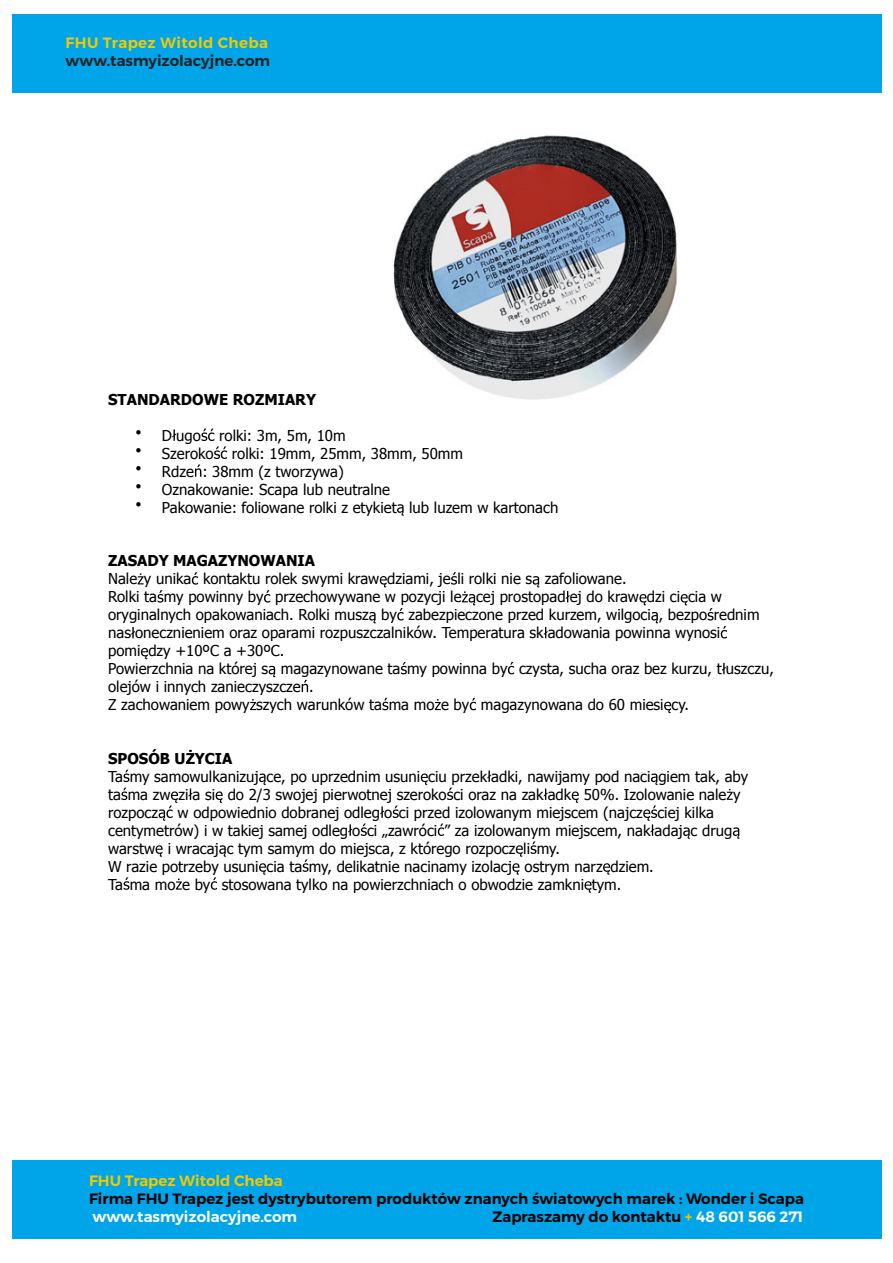
<style>
.page{position:relative;width:893px;height:1263px;background:#fff}
.page>*{position:absolute;margin:0;border:0;box-sizing:border-box;transform-origin:0 0}
.t1{font:15px/18px "Tahoma";color:#000}
.t2{font:600 15px "Montserrat";color:#000}
.t3{font:700 15px "Tahoma";color:#000}
.t4{font:600 15px "Montserrat";color:#fff}
.t5{font:600 15px "Montserrat";color:#212125}
.t6{font:600 15px "Montserrat";color:#f0c900}
.t7{font:600 15px "Montserrat";letter-spacing:.025em;color:#f0c900}
.s1{color:#f0c900}
.s2{color:#fff}
</style>
<div class="page">
<svg style="left:172px;top:429px;width:4px;height:12px"></svg>
<svg style="left:195px;top:429px;width:32px;height:48px"></svg>
<svg style="left:397px;top:504px;width:7px;height:12px"></svg>
<svg style="left:138px;top:573px;width:6px;height:11px"></svg>
<svg style="left:192px;top:572px;width:6px;height:13px"></svg>
<svg style="left:380px;top:576px;width:7px;height:11px"></svg>
<svg style="left:451px;top:572px;width:6px;height:13px"></svg>
<svg style="left:533px;top:576px;width:6px;height:11px"></svg>
<svg style="left:158px;top:590px;width:5px;height:13px"></svg>
<svg style="left:264px;top:590px;width:6px;height:13px"></svg>
<svg style="left:462px;top:591px;width:13px;height:14px"></svg>
<svg style="left:566px;top:591px;width:4px;height:11px"></svg>
<svg style="left:639px;top:594px;width:7px;height:11px"></svg>
<svg style="left:681px;top:594px;width:7px;height:11px"></svg>
<svg style="left:369px;top:612px;width:7px;height:11px"></svg>
<svg style="left:397px;top:608px;width:7px;height:12px"></svg>
<svg style="left:651px;top:612px;width:7px;height:11px"></svg>
<svg style="left:708px;top:608px;width:6px;height:12px"></svg>
<svg style="left:131px;top:627px;width:4px;height:11px"></svg>
<svg style="left:544px;top:627px;width:4px;height:11px"></svg>
<svg style="left:721px;top:626px;width:6px;height:12px"></svg>
<svg style="left:141px;top:648px;width:7px;height:11px"></svg>
<svg style="left:269px;top:666px;width:6px;height:11px"></svg>
<svg style="left:401px;top:662px;width:6px;height:12px"></svg>
<svg style="left:508px;top:662px;width:6px;height:12px"></svg>
<svg style="left:722px;top:663px;width:4px;height:11px"></svg>
<svg style="left:302px;top:680px;width:6px;height:12px"></svg>
<svg style="left:250px;top:699px;width:6px;height:11px"></svg>
<svg style="left:382px;top:698px;width:6px;height:12px"></svg>
<svg style="left:435px;top:699px;width:6px;height:11px"></svg>
<svg style="left:470px;top:698px;width:6px;height:12px"></svg>
<svg style="left:664px;top:702px;width:7px;height:11px"></svg>
<svg style="left:186px;top:750px;width:9px;height:14px"></svg>
<svg style="left:124px;top:770px;width:5px;height:12px"></svg>
<svg style="left:259px;top:773px;width:7px;height:12px"></svg>
<svg style="left:421px;top:773px;width:7px;height:12px"></svg>
<svg style="left:487px;top:770px;width:4px;height:12px"></svg>
<svg style="left:651px;top:773px;width:7px;height:12px"></svg>
<svg style="left:121px;top:788px;width:6px;height:12px"></svg>
<svg style="left:189px;top:788px;width:3px;height:12px"></svg>
<svg style="left:216px;top:791px;width:7px;height:12px"></svg>
<svg style="left:447px;top:788px;width:6px;height:12px"></svg>
<svg style="left:544px;top:788px;width:4px;height:12px"></svg>
<svg style="left:572px;top:791px;width:7px;height:12px"></svg>
<svg style="left:727px;top:789px;width:6px;height:11px"></svg>
<svg style="left:159px;top:791px;width:19px;height:30px"></svg>
<svg style="left:380px;top:806px;width:4px;height:12px"></svg>
<svg style="left:393px;top:805px;width:6px;height:13px"></svg>
<svg style="left:348px;top:824px;width:4px;height:12px"></svg>
<svg style="left:361px;top:823px;width:6px;height:13px"></svg>
<svg style="left:438px;top:823px;width:6px;height:13px"></svg>
<svg style="left:643px;top:805px;width:14px;height:31px"></svg>
<svg style="left:683px;top:827px;width:7px;height:12px"></svg>
<svg style="left:733px;top:827px;width:6px;height:12px"></svg>
<svg style="left:156px;top:845px;width:7px;height:12px"></svg>
<svg style="left:219px;top:845px;width:7px;height:12px"></svg>
<svg style="left:516px;top:845px;width:7px;height:12px"></svg>
<svg style="left:531px;top:841px;width:5px;height:13px"></svg>
<svg style="left:259px;top:863px;width:7px;height:12px"></svg>
<svg style="left:303px;top:859px;width:6px;height:13px"></svg>
<svg style="left:512px;top:863px;width:7px;height:12px"></svg>
<svg style="left:603px;top:863px;width:7px;height:12px"></svg>
<svg style="left:124px;top:877px;width:5px;height:13px"></svg>
<svg style="left:176px;top:879px;width:6px;height:11px"></svg>
<svg style="left:211px;top:877px;width:6px;height:13px"></svg>
<svg style="left:584px;top:881px;width:8px;height:12px"></svg>
<div style="left:12px;top:1160px;width:869px;height:78px;background:#00a4e8"></div>
<div style="left:12px;top:14px;width:869px;height:78px;background:#00a4e8"></div>
<img style="left:393px;top:135px;width:285px;height:265px">
<p class="t7" style="left:66px;top:34px;width:204px">FHU Trapez Witold Cheba</p>
<p class="t5" style="left:66px;top:52px;width:206px">www.tasmyizolacyjne.com</p>
<p class="t3" style="left:108px;top:389px;width:210px">STANDARDOWE ROZMIARY</p>
<p class="t1" style="left:135px;top:426px;width:212px">• D ugo rolki: 3m, 5m, 10m</p>
<p class="t1" style="left:135px;top:444px;width:330px">• Szeroko rolki: 19mm, 25mm, 38mm, 50mm</p>
<p class="t1" style="left:135px;top:462px;width:210px">• Rdze : 38mm (z tworzywa)</p>
<p class="t1" style="left:135px;top:479px;width:256px">• Oznakowanie: Scapa lub neutralne</p>
<p class="t1" style="left:135px;top:497px;width:425px">• Pakowanie: foliowane rolki z etykiet lub luzem w kartonach</p>
<p class="t3" style="left:108px;top:550px;width:208px">ZASADY MAGAZYNOWANIA</p>
<p class="t1" style="left:108px;top:569px;width:667px">Nale y unika kontaktu rolek swymi kraw dziami, je li rolki nie s zafoliowane.<br>Rolki ta my powinny by przechowywane w pozycji le cej prostopad ej do kraw dzi ci cia w oryginalnych opakowaniach. Rolki musz by zabezpieczone przed kurzem, wilgoci , bezpo rednim nas onecznieniem oraz oparami rozpuszczalników. Temperatura sk adowania powinna wynosi<br>pomi dzy +10ºC a +30ºC.<br>Powierzchnia na której s magazynowane ta my powinna by czysta, sucha oraz bez kurzu, t uszczu, olejów i innych zanieczyszcze .<br>Z zachowaniem powy szych warunków ta ma mo e by magazynowana do 60 miesi cy.</p>
<p class="t3" style="left:108px;top:748px;width:126px">SPOSÓB U YCIA</p>
<p class="t1" style="left:108px;top:767px;width:642px">Ta my samowulkanizuj ce, po uprzednim usuni ciu przek adki, nawijamy pod naci giem tak, aby ta ma zw zi a si do 2/3 swojej pierwotnej szeroko ci oraz na zak adk 50%. Izolowanie nale y rozpocz</p>
<p class="t1" style="left:108px;top:803px;width:626px;text-indent:69px">w odpowiednio dobranej odleg o ci przed izolowanym miejscem (najcz ciej kilka centymetrów) i w takiej samej odleg o ci „zawróci ” za izolowanym miejscem, nak adaj c drug warstw i wracaj c tym samym do miejsca, z którego rozpocz li my.<br>W razie potrzeby usuni cia ta my, delikatnie nacinamy izolacj ostrym narz dziem.<br>Ta ma mo e by stosowana tylko na powierzchniach o obwodzie zamkni tym.</p>
<p class="t6" style="left:89px;top:1172px;width:195px">FHU Trapez Witold Cheba</p>
<p class="t2" style="left:89px;top:1190px;width:716px">Firma FHU Trapez jest dystrybutorem produktów znanych światowych marek : Wonder i Scapa</p>
<p class="t4" style="left:93px;top:1208px;width:206px">www.tasmyizolacyjne.com</p>
<p class="t2" style="left:492px;top:1208px;width:312px">Zapraszamy do kontaktu <span class="s1">+</span> <span class="s2">48 601 566 271</span></p>
</div>
